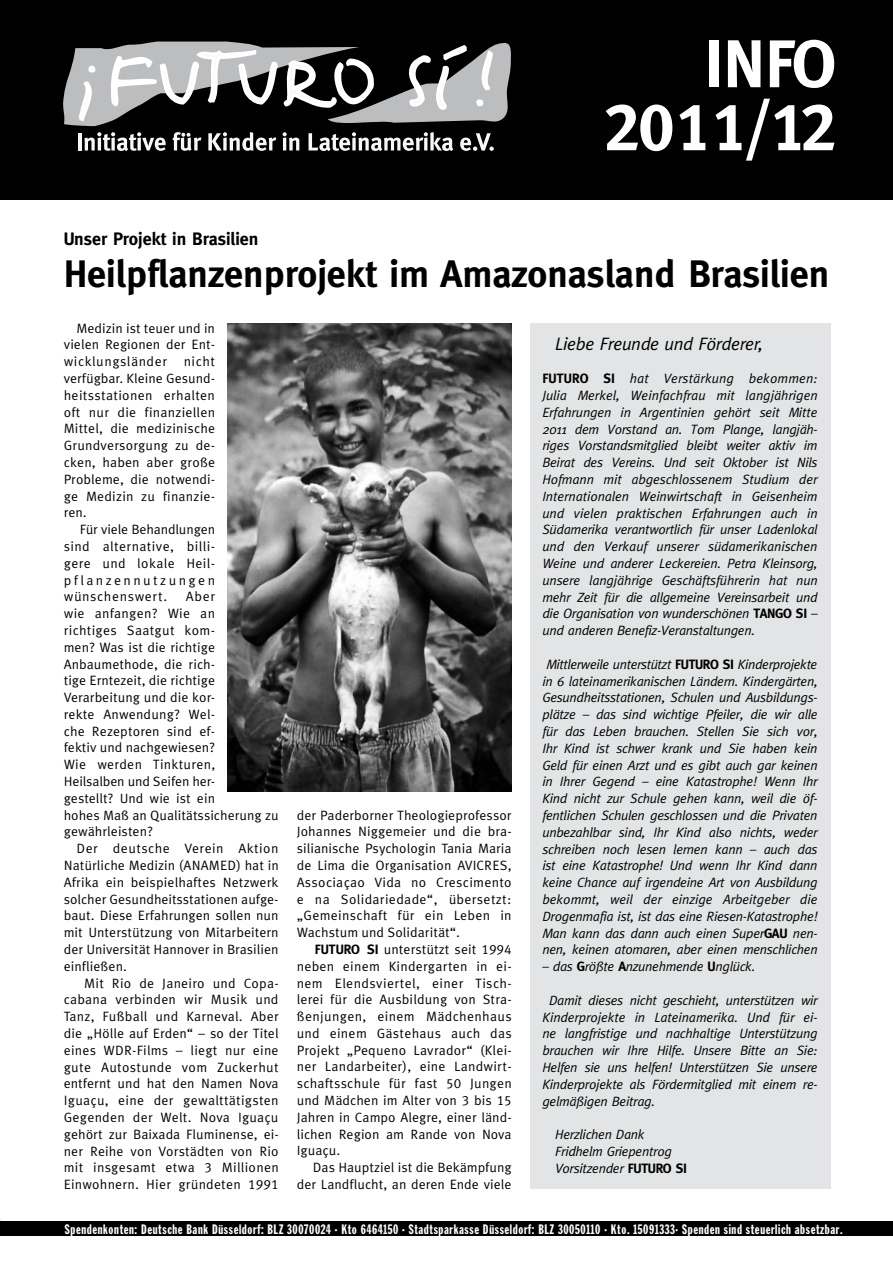
<style>
.page{position:relative;width:893px;height:1263px;background:#fff}
.page>*{position:absolute;margin:0;border:0;box-sizing:border-box;transform-origin:0 0}
.t1{font:67.5px/63px "Meta Bold Caps";color:#fff;text-align:right}
.t2{font:700 38.25px "Meta";color:#000}
.t3{font:italic 18px "Meta";letter-spacing:-.02em;color:#000}
.t4{font:700 18px "Meta";color:#000}
.t5{font:13.5px/16.8px "Meta Korrespondenz";letter-spacing:.01em;color:#000}
.t6{font:italic 13.5px/16.8px "Meta";letter-spacing:-.02em;color:#000;text-align:justify}
.t7{font:13.5px "Franklin Gothic Extra Cond";letter-spacing:.045em;color:#fff}
.s1{font-family:"Meta";font-weight:700}
.s2{font-weight:700;font-style:normal}
</style>
<div class="page">
<div style="left:0;top:0;width:893px;height:200px;background:#000"></div>
<div style="left:0;top:1221px;width:893px;height:15px;background:#000"></div>
<svg style="left:63px;top:42px;width:448px;height:109px"></svg>
<div style="left:530px;top:323px;width:300px;height:865px;background:#e3e4e5"></div>
<img style="left:228px;top:323px;width:284px;height:468px">
<h1 class="t1" style="left:604px;top:32px;width:234px">INFO<br>2011/12</h1>
<h3 class="t4" style="left:64px;top:228px;width:196px">Unser Projekt in Brasilien</h3>
<h2 class="t2" style="left:64px;top:251px;width:767px">Heilpflanzenprojekt im Amazonasland Brasilien</h2>
<p class="t5" style="left:64px;top:319px;width:153px;text-indent:13px">Medizin ist teuer und in vielen Regionen der Ent&shy;wicklungsländer nicht verfügbar. Kleine Gesund&shy;heitsstationen erhalten oft nur die finanziellen<br>Mittel, die medizinische<br>Grundversorgung zu de&shy;cken, haben aber große<br>Probleme, die notwendi&shy;ge Medizin zu finanzie&shy;ren.</p>
<p class="t5" style="left:64px;top:521px;width:153px;text-indent:16px">Für viele Behandlungen sind alternative, billi&shy;gere und lokale Heil&shy;pflanzennutzungen wünschenswert.</p>
<p class="t5" style="left:64px;top:588px;width:216px;text-indent:122px">Aber<br>wie anfangen? Wie an<br>richtiges Saatgut kom-<br>men? Was ist die richtige<br>Anbaumethode, die rich-<br>tige Erntezeit, die richtige<br>Verarbeitung und die kor-<br>rekte Anwendung? Wel-<br>che Rezeptoren sind ef-<br>fektiv und nachgewiesen?<br>Wie werden Tinkturen,<br>Heilsalben und Seifen her-<br>gestellt? Und wie ist ein<br>hohes Maß an Qualitätssicherung zu gewährleisten?</p>
<p class="t5" style="left:64px;top:840px;width:216px;text-align:justify;text-indent:13px">Der deutsche Verein Aktion Natürliche Medizin (ANAMED) hat in Afrika ein beispielhaftes Netzwerk solcher Gesundheitsstationen aufge&shy;baut. Diese Erfahrungen sollen nun mit Unterstützung von Mitarbeitern der Universität Hannover in Brasilien einfließen.</p>
<p class="t5" style="left:64px;top:974px;width:217px;text-indent:21px">Mit Rio de Janeiro und Copa&shy;cabana verbinden wir Musik und<br>Tanz, Fußball und Karneval. Aber die „Hölle auf Erden“ – so der Titel eines WDR-Films – liegt nur eine gute Autostunde vom Zuckerhut entfernt und hat den Namen Nova<br>Iguaçu, eine der gewalttätigsten<br>Gegenden der Welt. Nova Iguaçu gehört zur Baixada Fluminense, ei&shy;ner Reihe von Vorstädten von Rio mit insgesamt etwa 3 Millionen<br>Einwohnern. Hier gründeten 1991</p>
<p class="t5" style="left:297px;top:806px;width:217px;text-align:justify">der Paderborner Theologieprofessor Johannes Niggemeier und die bra&shy;silianische Psychologin Tania Maria de Lima die Organisation AVICRES, Associaçao Vida no Crescimento e na Solidariedade“, übersetzt: „Gemeinschaft für ein Leben in Wachstum und Solidarität“.</p>
<p class="t5" style="left:297px;top:941px;width:217px;text-indent:18px"><span class="s1">FUTURO SI</span> unterstützt seit 1994 neben einem Kindergarten in ei&shy;nem Elendsviertel, einer Tisch&shy;lerei für die Ausbildung von Stra&shy;ßenjungen, einem Mädchenhaus und einem Gästehaus auch das<br>Projekt „Pequeno Lavrador“ (Klei-- ner Landarbeiter), eine Landwirt&shy;schaftsschule für fast 50 Jungen und Mädchen im Alter von 3 bis 15<br>Jahren in Campo Alegre, einer länd&shy;lichen Region am Rande von Nova<br>Iguaçu.</p>
<p class="t5" style="left:297px;top:1159px;width:217px;text-align:right">Das Hauptziel ist die Bekämpfung der Landflucht, an deren Ende viele</p>
<h3 class="t3" style="left:555px;top:334px;width:209px">Liebe Freunde und Förderer,</h3>
<p class="t6" style="left:542px;top:370px;width:277px"><span class="s2">FUTURO SI</span> hat Verstärkung bekommen:<br>Julia Merkel, Weinfachfrau mit langjährigen Erfahrungen in Argentinien gehört seit Mitte 2011 dem Vorstand an. Tom Plange, langjäh&shy;riges Vorstandsmitglied bleibt weiter aktiv im Beirat des Vereins. Und seit Oktober ist Nils Hofmann mit abgeschlossenem Studium der Internationalen Weinwirtschaft in Geisenheim und vielen praktischen Erfahrungen auch in Südamerika verantwortlich für unser Ladenlokal und den Verkauf unserer südamerikanischen Weine und anderer Leckereien. Petra Kleinsorg, unsere langjährige Geschäftsführerin hat nun mehr Zeit für die allgemeine Vereinsarbeit und die Organisation von wunderschönen <span class="s2">TANGO SI</span> – und anderen Benefiz-Veranstaltungen.</p>
<p class="t6" style="left:542px;top:655px;width:277px;text-align:center">Mittlerweile unterstützt <span class="s2">FUTURO SI</span> Kinderprojekte in 6 lateinamerikanischen Ländern. Kindergärten, Gesundheitsstationen, Schulen und Ausbildungs&shy;plätze – das sind wichtige Pfeiler, die wir alle für das Leben brauchen. Stellen Sie sich vor, Ihr Kind ist schwer krank und Sie haben kein Geld für einen Arzt und es gibt auch gar keinen in Ihrer Gegend – eine Katastrophe! Wenn Ihr Kind nicht zur Schule gehen kann, weil die öf&shy;fentlichen Schulen geschlossen und die Privaten unbezahlbar sind, Ihr Kind also nichts, weder schreiben noch lesen lernen kann – auch das ist eine Katastrophe! Und wenn Ihr Kind dann keine Chance auf irgendeine Art von Ausbildung bekommt, weil der einzige Arbeitgeber die Drogenmafia ist, ist das eine Riesen-Katastrophe!<br>Man kann das dann auch einen Super<span class="s2">GAU</span> nen&shy;nen, keinen atomaren, aber einen menschlichen</p>
<p class="t6" style="left:542px;top:958px;width:214px">– das <span class="s2">G</span>rößte <span class="s2">A</span>nzunehmende <span class="s2">U</span>nglück.</p>
<p class="t6" style="left:542px;top:991px;width:277px;text-indent:7px">Damit dieses nicht geschieht, unterstützen wir Kinderprojekte in Lateinamerika. Und für ei&shy;ne langfristige und nachhaltige Unterstützung brauchen wir Ihre Hilfe. Unsere Bitte an Sie:<br>Helfen sie uns helfen! Unterstützen Sie unsere Kinderprojekte als Fördermitglied mit einem re&shy;gelmäßigen Beitrag.</p>
<p class="t6" style="left:555px;top:1126px;width:133px;text-align:left">Herzlichen Dank<br>Fridhelm Griepentrog<br>Vorsitzender <span class="s2">FUTURO SI</span></p>
<p class="t7" style="left:65px;top:1222px;width:779px">Spendenkonten: Deutsche Bank Düsseldorf: BLZ 30070024 · Kto 6464150 · Stadtsparkasse Düsseldorf: BLZ 30050110 · Kto. 15091333· Spenden sind steuerlich absetzbar.</p>
</div>
